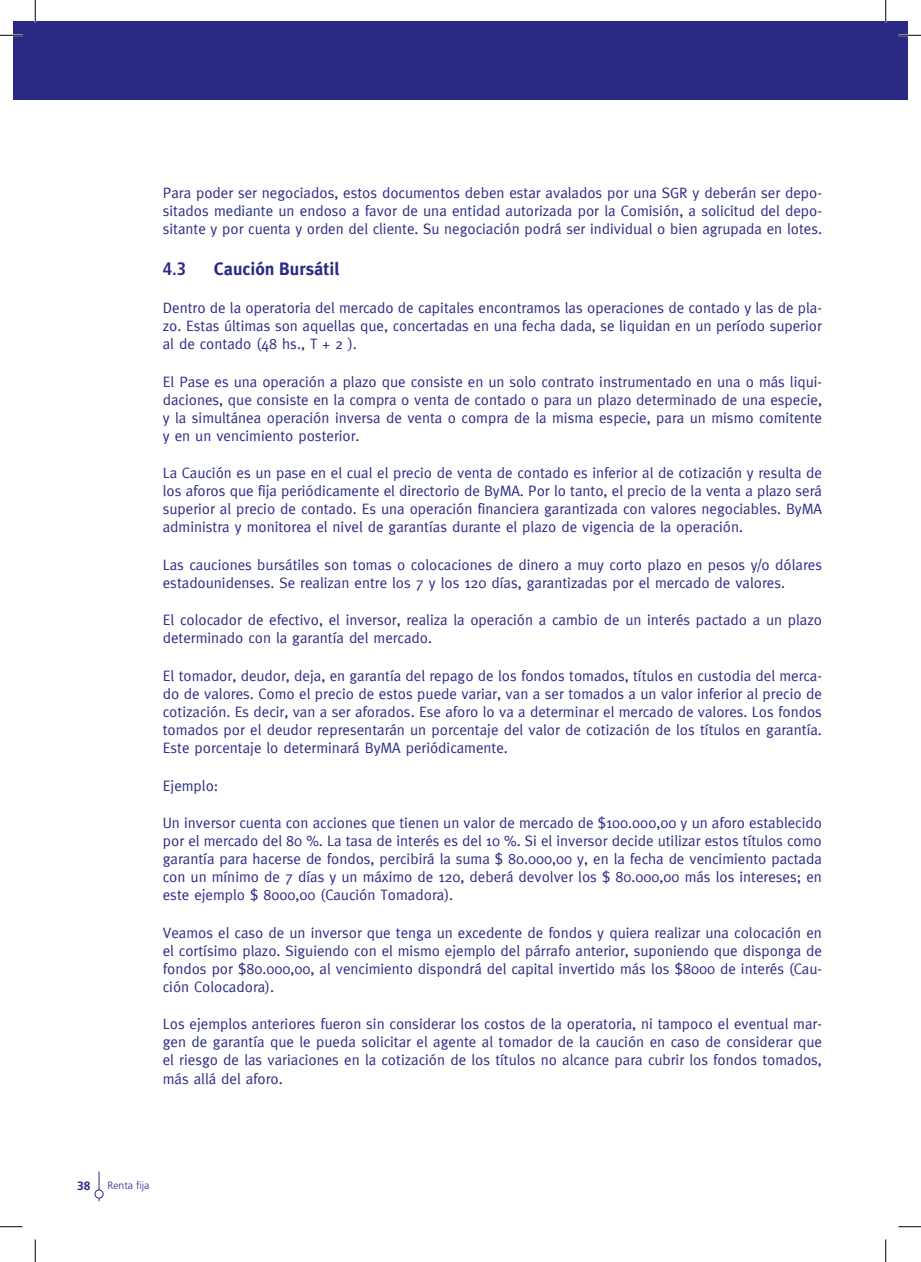
<style>
.page{position:relative;width:921px;height:1262px;background:#fff}
.page>*{position:absolute;margin:0;border:0;box-sizing:border-box;transform-origin:0 0}
.t1{font:700 18px "Meta Plus";color:#2a2a86}
.t2{font:700 condensed 18px "Frutiger LT Std";color:#2a2a86}
.t3{font:15px/18px "Meta";color:#2a2a86;text-align:justify}
.t4{font:700 12px "Frutiger LT Std";color:#2a2a86}
.t5{font:300 10.5px "Frutiger LT Std";color:#2a2a86}
</style>
<div class="page">
<div style="left:14px;top:21px;width:872px;height:78px;background:#2a2a86"></div>
<svg style="left:99px;top:1171px;width:1px;height:29px"></svg>
<div style="left:95px;top:1189px;width:8px;height:8px;background:#fff;border-radius:50%"></div>
<div style="left:95px;top:1189px;width:8px;height:9px;border:1px solid #2a2a86;border-radius:50%"></div>
<div style="left:886px;top:21px;width:21px;height:78px;background:#2a2a86"></div>
<hr style="left:0;top:34px;width:22px;height:2px;background:#fff">
<hr style="left:898px;top:34px;width:23px;height:2px;background:#fff">
<hr style="left:34px;top:0;width:2px;height:23px;background:#fff">
<hr style="left:885px;top:0;width:2px;height:23px;background:#fff">
<svg style="left:0;top:35px;width:22px;height:1px"></svg>
<svg style="left:898px;top:35px;width:23px;height:1px"></svg>
<svg style="left:0;top:1226px;width:22px;height:1px"></svg>
<svg style="left:898px;top:1226px;width:23px;height:1px"></svg>
<svg style="left:35px;top:0;width:1px;height:23px"></svg>
<svg style="left:35px;top:1239px;width:1px;height:22px"></svg>
<svg style="left:885px;top:0;width:1px;height:23px"></svg>
<svg style="left:885px;top:1239px;width:1px;height:22px"></svg>
<p class="t3" style="left:163px;top:184px;width:661px">Para poder ser negociados, estos documentos deben estar avalados por una SGR y deberán ser depo&shy;sitados mediante un endoso a favor de una entidad autorizada por la Comisión, a solicitud del depo&shy;sitante y por cuenta y orden del cliente. Su negociación podrá ser individual o bien agrupada en lotes.</p>
<p class="t2" style="left:163px;top:258px;width:25px">4.3</p>
<p class="t1" style="left:214px;top:258px;width:127px">Caución Bursátil</p>
<p class="t3" style="left:163px;top:298px;width:661px">Dentro de la operatoria del mercado de capitales encontramos las operaciones de contado y las de pla&shy;zo. Estas últimas son aquellas que, concertadas en una fecha dada, se liquidan en un período superior al de contado (48 hs., T + 2 ).</p>
<p class="t3" style="left:163px;top:372px;width:661px">El Pase es una operación a plazo que consiste en un solo contrato instrumentado en una o más liqui&shy;daciones, que consiste en la compra o venta de contado o para un plazo determinado de una especie, y la simultánea operación inversa de venta o compra de la misma especie, para un mismo comitente y en un vencimiento posterior.</p>
<p class="t3" style="left:163px;top:463px;width:661px">La Caución es un pase en el cual el precio de venta de contado es inferior al de cotización y resulta de los aforos que fija periódicamente el directorio de ByMA. Por lo tanto, el precio de la venta a plazo será superior al precio de contado. Es una operación financiera garantizada con valores negociables. ByMA administra y monitorea el nivel de garantías durante el plazo de vigencia de la operación.</p>
<p class="t3" style="left:163px;top:555px;width:661px">Las cauciones bursátiles son tomas o colocaciones de dinero a muy corto plazo en pesos y/o dólares estadounidenses. Se realizan entre los 7 y los 120 días, garantizadas por el mercado de valores.</p>
<p class="t3" style="left:163px;top:611px;width:661px">El colocador de efectivo, el inversor, realiza la operación a cambio de un interés pactado a un plazo determinado con la garantía del mercado.</p>
<p class="t3" style="left:163px;top:666px;width:661px">El tomador, deudor, deja, en garantía del repago de los fondos tomados, títulos en custodia del merca&shy;do de valores. Como el precio de estos puede variar, van a ser tomados a un valor inferior al precio de cotización. Es decir, van a ser aforados. Ese aforo lo va a determinar el mercado de valores. Los fondos tomados por el deudor representarán un porcentaje del valor de cotización de los títulos en garantía.<br>Este porcentaje lo determinará ByMA periódicamente.</p>
<p class="t3" style="left:163px;top:776px;width:57px">Ejemplo:</p>
<p class="t3" style="left:163px;top:813px;width:661px">Un inversor cuenta con acciones que tienen un valor de mercado de $100.000,00 y un aforo establecido por el mercado del 80 %. La tasa de interés es del 10 %. Si el inversor decide utilizar estos títulos como garantía para hacerse de fondos, percibirá la suma $ 80.000,00 y, en la fecha de vencimiento pactada con un mínimo de 7 días y un máximo de 120, deberá devolver los $ 80.000,00 más los intereses; en este ejemplo $ 8000,00 (Caución Tomadora).</p>
<p class="t3" style="left:163px;top:923px;width:661px">Veamos el caso de un inversor que tenga un excedente de fondos y quiera realizar una colocación en el cortísimo plazo. Siguiendo con el mismo ejemplo del párrafo anterior, suponiendo que disponga de fondos por $80.000,00, al vencimiento dispondrá del capital invertido más los $8000 de interés (Cau&shy;ción Colocadora).</p>
<p class="t3" style="left:163px;top:1014px;width:661px">Los ejemplos anteriores fueron sin considerar los costos de la operatoria, ni tampoco el eventual mar&shy;gen de garantía que le pueda solicitar el agente al tomador de la caución en caso de considerar que el riesgo de las variaciones en la cotización de los títulos no alcance para cubrir los fondos tomados, más allá del aforo.</p>
<p class="t4" style="left:77px;top:1177px;width:15px">38</p>
<p class="t5" style="left:108px;top:1179px;width:44px">Renta fija</p>
</div>
